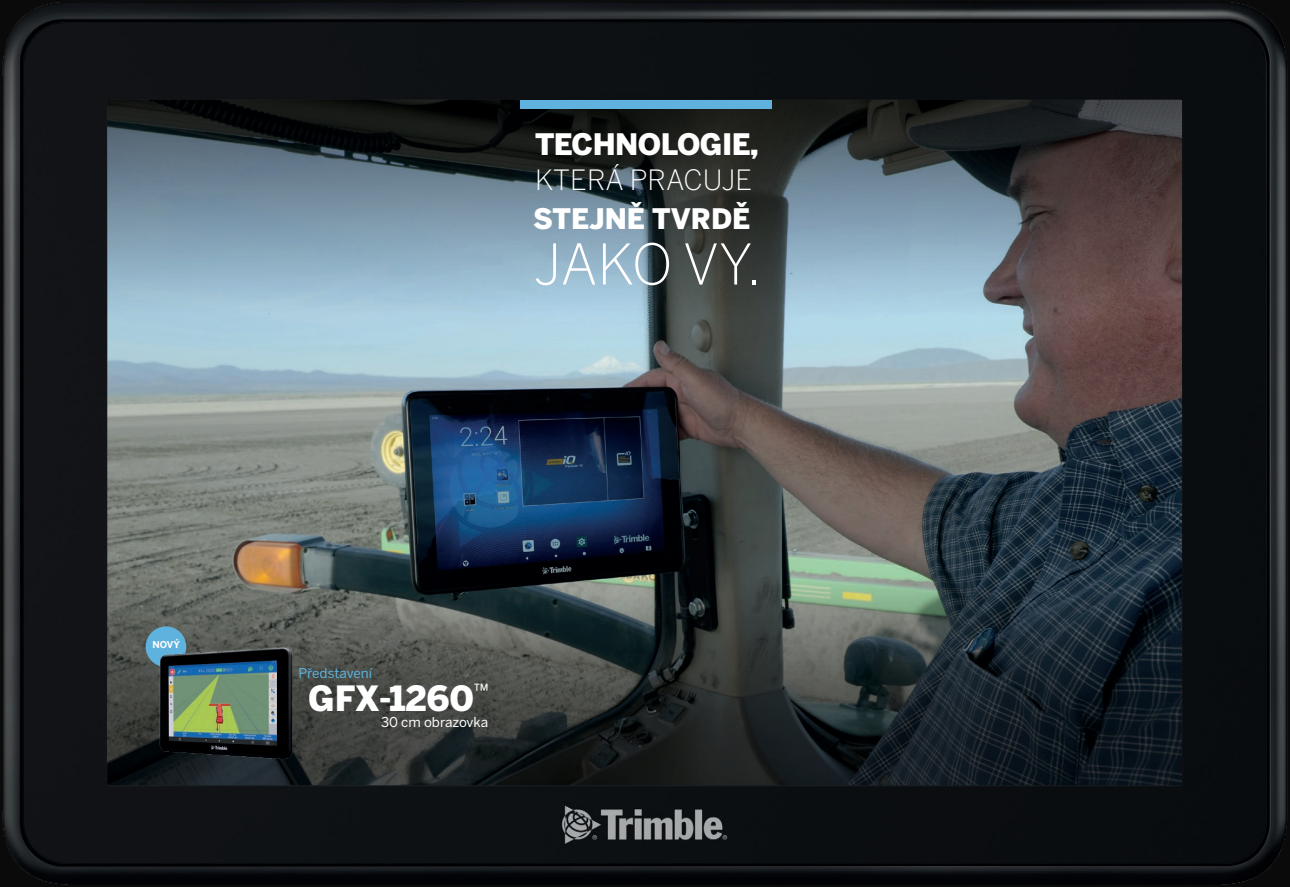
<style>
.page{position:relative;width:1290px;height:887px;background:#fff}
.page>*{position:absolute;margin:0;border:0;box-sizing:border-box;transform-origin:0 0}
.t1{font:300 55.5px "Benton Sans";letter-spacing:-.005em;color:#fff}
.t2{font:900 34.5px "Benton Sans";letter-spacing:-.005em;color:#fff}
.t3{font:900 29.4px "Benton Sans";letter-spacing:-.02em;color:#fff}
.t4{font:900 28.05px "Benton Sans";color:#fff}
.t5{font:300 27.75px "Benton Sans";color:#fff}
.t6{font:13.5px "Benton Sans";color:#fff}
.t7{font:13.5px "Benton Sans";letter-spacing:-.005em;color:#60b2de}
.t8{font:700 9.45px "Benton Sans";color:#fff}
</style>
<div class="page">
<img style="left:0;top:0;width:1289px;height:887px">
<img style="left:107px;top:338px;width:1074px;height:238px">
<svg style="left:107px;top:100px;width:1074px;height:238px;background:#606e78"></svg>
<svg style="left:107px;top:576px;width:1074px;height:209px;background:#313939"></svg>
<div style="left:519px;top:100px;width:252px;height:9px;background:#60b2de"></div>
<div style="left:146px;top:626px;width:40px;height:41px;background:#60b2de;border-radius:50%"></div>
<img style="left:158px;top:646px;width:136px;height:114px">
<h3 class="t3" style="left:535px;top:123px;width:225px">TECHNOLOGIE,</h3>
<h3 class="t5" style="left:535px;top:160px;width:218px">KTERÁ PRACUJE</h3>
<h3 class="t4" style="left:533px;top:198px;width:219px">STEJNĚ TVRDĚ</h3>
<h1 class="t1" style="left:534px;top:225px;width:229px">JAKO VY.</h1>
<p class="t8" style="left:152px;top:638px;width:29px">NOVÝ</p>
<p class="t7" style="left:298px;top:663px;width:75px">Představení</p>
<h2 class="t2" style="left:308px;top:672px;width:182px">GFX-1260<sup>™</sup></h2>
<p class="t6" style="left:381px;top:712px;width:109px">30 cm obrazovka</p>
</div>
